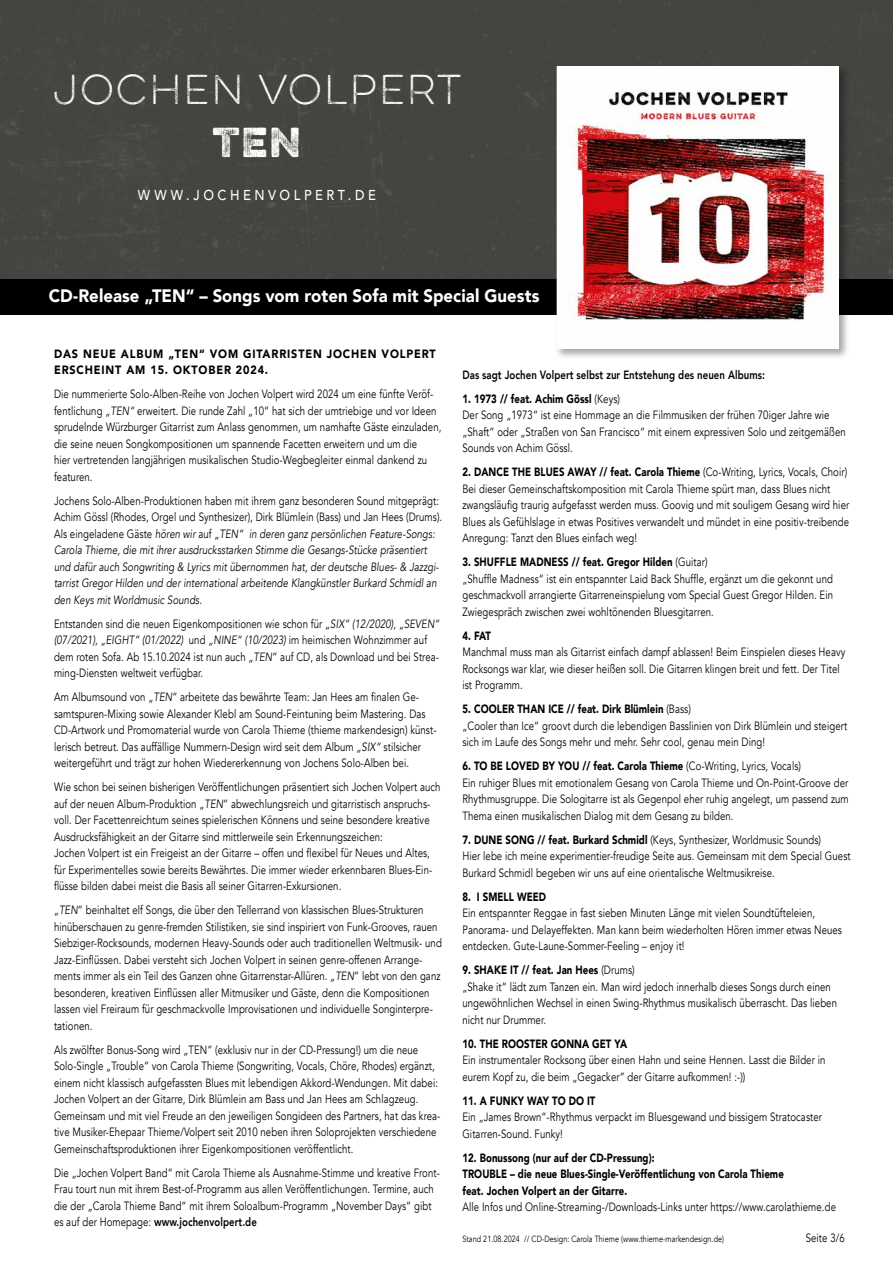
<style>
.page{position:relative;width:893px;height:1263px;background:#fff}
.page>*{position:absolute;margin:0;border:0;box-sizing:border-box;transform-origin:0 0}
.t1{font:100 37.5px "Eveleth";letter-spacing:.05em;color:#fff}
.t2{font:300 37.5px "Eveleth";color:#fff}
.t3{font:900 18px "Avenir";letter-spacing:.005em;color:#fff;scale:.93 1}
.t4{font:500 14.25px "Avenir LT Std";letter-spacing:.28em;color:#fff;scale:.9 1}
.t5{font:12px/16.5px "Avenir";letter-spacing:.01em;color:#000;scale:.8 1}
.t6{font:italic 12px/16.5px "Avenir";letter-spacing:.01em;color:#000;scale:.8 1}
.t7{font:900 12px/16.5px "Avenir";letter-spacing:.01em;color:#000;scale:.8 1}
.t8{font:900 12px/16.5px "Avenir";letter-spacing:.08em;color:#000;scale:.9 1}
.t9{font:800 12px "Avenir";letter-spacing:.01em;color:#000;scale:.8 1}
.t10{font:9px "Avenir";letter-spacing:.01em;color:#000;scale:.8 1}
.s1{font-style:italic}
.s2{font-style:normal}
.s3{font-weight:800}
.s4{font-weight:900}
</style>
<div class="page">
<div style="left:0;top:0;width:893px;height:280px;background:#454440"></div>
<div style="left:0;top:280px;width:893px;height:35px;background:#000"></div>
<div style="left:555px;top:64px;width:295px;height:296px;background:#000;opacity:.35"></div>
<img style="left:559px;top:68px;width:278px;height:279px">
<h1 class="t1" style="left:53px;top:64px;width:410px">JOCHEN VOLPERt</h1>
<h1 class="t2" style="left:213px;top:113px;width:89px">TEN</h1>
<p class="t4" style="left:138px;top:187px;width:266px">WWW.JOCHENVOLPERT.DE</p>
<h2 class="t3" style="left:49px;top:281px;width:529px">CD-Release „TEN“ – Songs vom roten Sofa mit Special Guests</h2>
<p class="t8" style="left:54px;top:345px;width:426px">DAS NEUE ALBUM „TEN“ VOM GITARRISTEN JOCHEN VOLPERT<br>ERSCHEINT AM 15. OKTOBER 2024.</p>
<p class="t5" style="left:54px;top:386px;width:486px">Die nummerierte Solo-Alben-Reihe von Jochen Volpert wird 2024 um eine fünfte Veröf&shy;fentlichung <span class="s1">„TEN“</span> erweitert. Die runde Zahl „10“ hat sich der umtriebige und vor Ideen sprudelnde Würzburger Gitarrist zum Anlass genommen, um namhafte Gäste einzuladen, die seine neuen Songkompositionen um spannende Facetten erweitern und um die<br>hier vertretenden langjährigen musikalischen Studio-Wegbegleiter einmal dankend zu featuren.</p>
<p class="t6" style="left:54px;top:492px;width:487px"><span class="s2">Jochens Solo-Alben-Produktionen haben mit ihrem ganz besonderen Sound mitgeprägt:<br>Achim Gössl (Rhodes, Orgel und Synthesizer), Dirk Blümlein (Bass) und Jan Hees (Drums).<br>Als eingeladene Gäste</span> hören wir <span class="s2">auf</span> „TEN“ in deren ganz persönlichen Feature-Songs:<br>Carola Thieme, die mit ihrer ausdrucksstarken Stimme die Gesangs-Stücke präsentiert und dafür auch Songwriting &amp; Lyrics mit übernommen hat, der deutsche Blues- &amp; Jazzgi&shy;tarrist Gregor Hilden und der international arbeitende Klangkünstler Burkard Schmidl an den Keys mit Worldmusic Sounds.</p>
<p class="t5" style="left:54px;top:615px;width:483px">Entstanden sind die neuen Eigenkompositionen wie schon für <span class="s1">„SIX“ (12/2020), „SEVEN“ (07/2021), „EIGHT“ (01/2022)</span> und <span class="s1">„NINE“ (10/2023)</span> im heimischen Wohnzimmer auf dem roten Sofa. Ab 15.10.2024 ist nun auch <span class="s1">„TEN</span>“ auf CD, als Download und bei Strea&shy;ming-Diensten weltweit verfügbar.</p>
<p class="t5" style="left:54px;top:689px;width:480px">Am Albumsound von <span class="s1">„TEN</span>“ arbeitete das bewährte Team: Jan Hees am finalen Ge&shy;samtspuren-Mixing sowie Alexander Klebl am Sound-Feintuning beim Mastering. Das CD-Artwork und Promomaterial wurde von Carola Thieme (thieme markendesign) künst&shy;lerisch betreut. Das auffällige Nummern-Design wird seit dem Album <span class="s1">„SIX“</span> stilsicher weitergeführt und trägt zur hohen Wiedererkennung von Jochens Solo-Alben bei.</p>
<p class="t5" style="left:54px;top:779px;width:485px">Wie schon bei seinen bisherigen Veröffentlichungen präsentiert sich Jochen Volpert auch auf der neuen Album-Produktion „<span class="s1">TEN</span>“ abwechlungsreich und gitarristisch anspruchs&shy;voll. Der Facettenreichtum seines spielerischen Könnens und seine besondere kreative Ausdrucksfähigkeit an der Gitarre sind mittlerweile sein Erkennungszeichen:<br>Jochen Volpert ist ein Freigeist an der Gitarre – offen und flexibel für Neues und Altes, für Experimentelles sowie bereits Bewährtes. Die immer wieder erkennbaren Blues-Ein&shy;flüsse bilden dabei meist die Basis all seiner Gitarren-Exkursionen.</p>
<p class="t5" style="left:54px;top:902px;width:486px"><span class="s1">„TEN</span>“ beinhaltet elf Songs, die über den Tellerrand von klassischen Blues-Strukturen hinüberschauen zu genre-fremden Stilistiken, sie sind inspiriert von Funk-Grooves, rauen Siebziger-Rocksounds, modernen Heavy-Sounds oder auch traditionellen Weltmusik- und Jazz-Einflüssen. Dabei versteht sich Jochen Volpert in seinen genre-offenen Arrange&shy;ments immer als ein Teil des Ganzen ohne Gitarrenstar-Allüren. <span class="s1">„TEN</span>“ lebt von den ganz besonderen, kreativen Einflüssen aller Mitmusiker und Gäste, denn die Kompositionen lassen viel Freiraum für geschmackvolle Improvisationen und individuelle Songinterpre&shy;tationen.</p>
<p class="t5" style="left:54px;top:1041px;width:484px">Als zwölfter Bonus-Song wird „TEN“ (exklusiv nur in der CD-Pressung!) um die neue Solo-Single „Trouble“ von Carola Thieme (Songwriting, Vocals, Chöre, Rhodes) ergänzt, einem nicht klassisch aufgefassten Blues mit lebendigen Akkord-Wendungen. Mit dabei:<br>Jochen Volpert an der Gitarre, Dirk Blümlein am Bass und Jan Hees am Schlagzeug.<br>Gemeinsam und mit viel Freude an den jeweiligen Songideen des Partners, hat das krea&shy;tive Musiker-Ehepaar Thieme/Volpert seit 2010 neben ihren Soloprojekten verschiedene Gemeinschaftsproduktionen ihrer Eigenkompositionen veröffentlicht.</p>
<p class="t5" style="left:54px;top:1164px;width:484px">Die „Jochen Volpert Band“ mit Carola Thieme als Ausnahme-Stimme und kreative Front-Frau tourt nun mit ihrem Best-of-Programm aus allen Veröffentlichungen. Termine, auch die der „Carola Thieme Band“ mit ihrem Soloalbum-Programm „November Days“ gibt es auf der Homepage: <span class="s3">www.jochenvolpert.de</span></p>
<p class="t9" style="left:462px;top:365px;width:380px">Das sagt Jochen Volpert selbst zur Entstehung des neuen Albums:</p>
<p class="t5" style="left:462px;top:391px;width:481px"><span class="s4">1. 1973 // feat. Achim Gössl</span> (Keys)<br>Der Song „1973“ ist eine Hommage an die Filmmusiken der frühen 70iger Jahre wie „Shaft“ oder „Straßen von San Francisco“ mit einem expressiven Solo und zeitgemäßen Sounds von Achim Gössl.</p>
<p class="t5" style="left:462px;top:464px;width:485px"><span class="s4">2. DANCE THE BLUES AWAY // feat. Carola Thieme</span> (Co-Writing, Lyrics, Vocals, Choir)<br>Bei dieser Gemeinschaftskomposition mit Carola Thieme spürt man, dass Blues nicht zwangsläufig traurig aufgefasst werden muss. Goovig und mit souligem Gesang wird hier Blues als Gefühlslage in etwas Positives verwandelt und mündet in eine positiv-treibende Anregung: Tanzt den Blues einfach weg!</p>
<p class="t5" style="left:462px;top:554px;width:465px"><span class="s4">3. SHUFFLE MADNESS // feat. Gregor Hilden</span> (Guitar)<br>„Shuffle Madness“ ist ein entspannter Laid Back Shuffle, ergänzt um die gekonnt und geschmackvoll arrangierte Gitarreneinspielung vom Special Guest Gregor Hilden. Ein Zwiegespräch zwischen zwei wohltönenden Bluesgitarren.</p>
<p class="t7" style="left:462px;top:627px;width:37px">4. FAT</p>
<p class="t5" style="left:462px;top:644px;width:480px">Manchmal muss man als Gitarrist einfach dampf ablassen! Beim Einspielen dieses Heavy<br>Rocksongs war klar, wie dieser heißen soll. Die Gitarren klingen breit und fett. Der Titel ist Programm.</p>
<p class="t5" style="left:462px;top:701px;width:482px"><span class="s4">5. COOLER THAN ICE // feat. Dirk Blümlein</span> (Bass)<br>„Cooler than Ice“ groovt durch die lebendigen Basslinien von Dirk Blümlein und steigert sich im Laufe des Songs mehr und mehr. Sehr cool, genau mein Ding!</p>
<p class="t5" style="left:462px;top:758px;width:484px"><span class="s4">6. TO BE LOVED BY YOU // feat. Carola Thieme</span> (Co-Writing, Lyrics, Vocals)<br>Ein ruhiger Blues mit emotionalem Gesang von Carola Thieme und On-Point-Groove der Rhythmusgruppe. Die Sologitarre ist als Gegenpol eher ruhig angelegt, um passend zum Thema einen musikalischen Dialog mit dem Gesang zu bilden.</p>
<p class="t5" style="left:462px;top:832px;width:487px"><span class="s4">7. DUNE SONG // feat. Burkard Schmidl</span> (Keys, Synthesizer, Worldmusic Sounds)<br>Hier lebe ich meine experimentier-freudige Seite aus. Gemeinsam mit dem Special Guest<br>Burkard Schmidl begeben wir uns auf eine orientalische Weltmusikreise.</p>
<p class="t7" style="left:462px;top:888px;width:106px">8. I SMELL WEED</p>
<p class="t5" style="left:462px;top:905px;width:476px">Ein entspannter Reggae in fast sieben Minuten Länge mit vielen Soundtüfteleien,<br>Panorama- und Delayeffekten. Man kann beim wiederholten Hören immer etwas Neues entdecken. Gute-Laune-Sommer-Feeling – enjoy it!</p>
<p class="t5" style="left:462px;top:962px;width:470px"><span class="s4">9. SHAKE IT // feat. Jan Hees</span> (Drums)<br>„Shake it“ lädt zum Tanzen ein. Man wird jedoch innerhalb dieses Songs durch einen ungewöhnlichen Wechsel in einen Swing-Rhythmus musikalisch überrascht. Das lieben nicht nur Drummer.</p>
<p class="t7" style="left:462px;top:1035px;width:207px">10. THE ROOSTER GONNA GET YA</p>
<p class="t5" style="left:462px;top:1052px;width:455px">Ein instrumentaler Rocksong über einen Hahn und seine Hennen. Lasst die Bilder in eurem Kopf zu, die beim „Gegacker“ der Gitarre aufkommen! :-))</p>
<p class="t7" style="left:462px;top:1092px;width:168px">11. A FUNKY WAY TO DO IT</p>
<p class="t5" style="left:462px;top:1109px;width:451px">Ein „James Brown“-Rhythmus verpackt im Bluesgewand und bissigem Stratocaster<br>Gitarren-Sound. Funky!</p>
<p class="t7" style="left:462px;top:1149px;width:403px">12. Bonussong (nur auf der CD-Pressung):<br>TROUBLE – die neue Blues-Single-Veröffentlichung von Carola Thieme feat. Jochen Volpert an der Gitarre.</p>
<p class="t5" style="left:462px;top:1199px;width:468px">Alle Infos und Online-Streaming-/Downloads-Links unter https://www.carolathieme.de</p>
<p class="t10" style="left:462px;top:1234px;width:328px">Stand 21.08.2024 // CD-Design: Carola Thieme (www.thieme-markendesign.de)</p>
<p class="t5" style="left:806px;top:1230px;width:50px">Seite 3/6</p>
</div>
